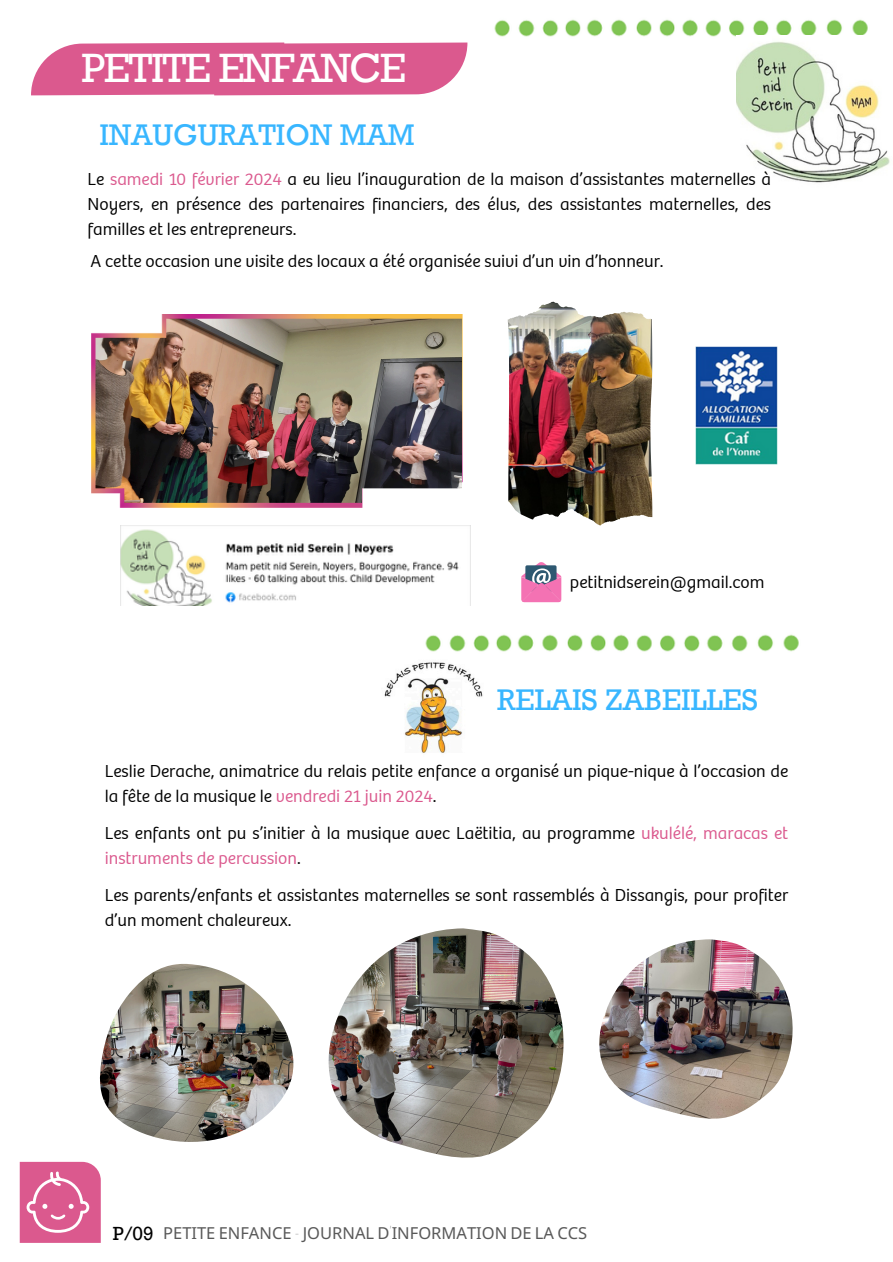
<style>
.page{position:relative;width:893px;height:1262px;background:#fff}
.page>*{position:absolute;margin:0;border:0;box-sizing:border-box;transform-origin:0 0}
.t1{font:42px "Rockwell";letter-spacing:-.04em;color:#fff}
.t2{font:30.6px "Rockwell";color:#38b6ff}
.t3{font:19.5px "Rockwell";color:#000}
.t4{font:300 17.85px/24.8px "Bree";color:#000}
.t5{font:16.5px "Noto Sans";color:#595959}
.s1{color:#db598e}
.s2{font-family:"TS Bebas AR";font-weight:100}
</style>
<div class="page">
<img style="left:494px;top:19px;width:374px;height:18px">
<svg style="left:31px;top:42px;width:436px;height:53px"></svg>
<svg style="left:20px;top:1161px;width:81px;height:81px"></svg>
<img style="left:736px;top:36px;width:154px;height:147px">
<img style="left:508px;top:322px;width:111px;height:203px">
<img style="left:91px;top:314px;width:371px;height:193px">
<img style="left:95px;top:318px;width:367px;height:185px">
<img style="left:384px;top:662px;width:99px;height:91px">
<svg style="left:521px;top:562px;width:40px;height:40px"></svg>
<img style="left:121px;top:525px;width:349px;height:80px">
<img style="left:425px;top:634px;width:374px;height:18px">
<img style="left:599px;top:939px;width:193px;height:179px">
<img style="left:100px;top:963px;width:193px;height:178px">
<img style="left:328px;top:928px;width:235px;height:229px">
<img style="left:695px;top:346px;width:81px;height:118px">
<p class="t1" style="left:81px;top:42px;width:326px">PETITE ENFANCE</p>
<h2 class="t2" style="left:99px;top:116px;width:316px">INAUGURATION MAM</h2>
<p class="t4" style="left:88px;top:167px;width:684px;text-align:justify">Le <span class="s1">samedi 10 février 2024</span> a eu lieu l’inauguration de la maison d’assistantes maternelles à Noyers, en présence des partenaires financiers, des élus, des assistantes maternelles, des familles et les entrepreneurs.</p>
<p class="t4" style="left:90px;top:248px;width:574px">A cette occasion une visite des locaux a été organisée suivi d’un vin d’honneur.</p>
<h4 class="t4" style="left:569px;top:569px;width:196px">petitnidserein@gmail.com</h4>
<h4 class="t2" style="left:497px;top:681px;width:262px">RELAIS ZABEILLES</h4>
<h4 class="t4" style="left:105px;top:759px;width:684px">Leslie Derache, animatrice du relais petite enfance a organisé un pique-nique à l’occasion de la fête de la musique le <span class="s1">vendredi 21 juin 2024</span>.</h4>
<p class="t4" style="left:105px;top:820px;width:684px">Les enfants ont pu s’initier à la musique avec Laëtitia, au programme <span class="s1">ukulélé, maracas et instruments de percussion</span>.</p>
<p class="t4" style="left:105px;top:882px;width:684px">Les parents/enfants et assistantes maternelles se sont rassemblés à Dissangis, pour profiter d’un moment chaleureux.</p>
<p class="t3" style="left:113px;top:1221px;width:42px">P/09</p>
<p class="t5" style="left:163px;top:1221px;width:425px">PETITE ENFANCE <span class="s2">-</span> JOURNAL D<span class="s2">’</span>INFORMATION DE LA CCS</p>
</div>
